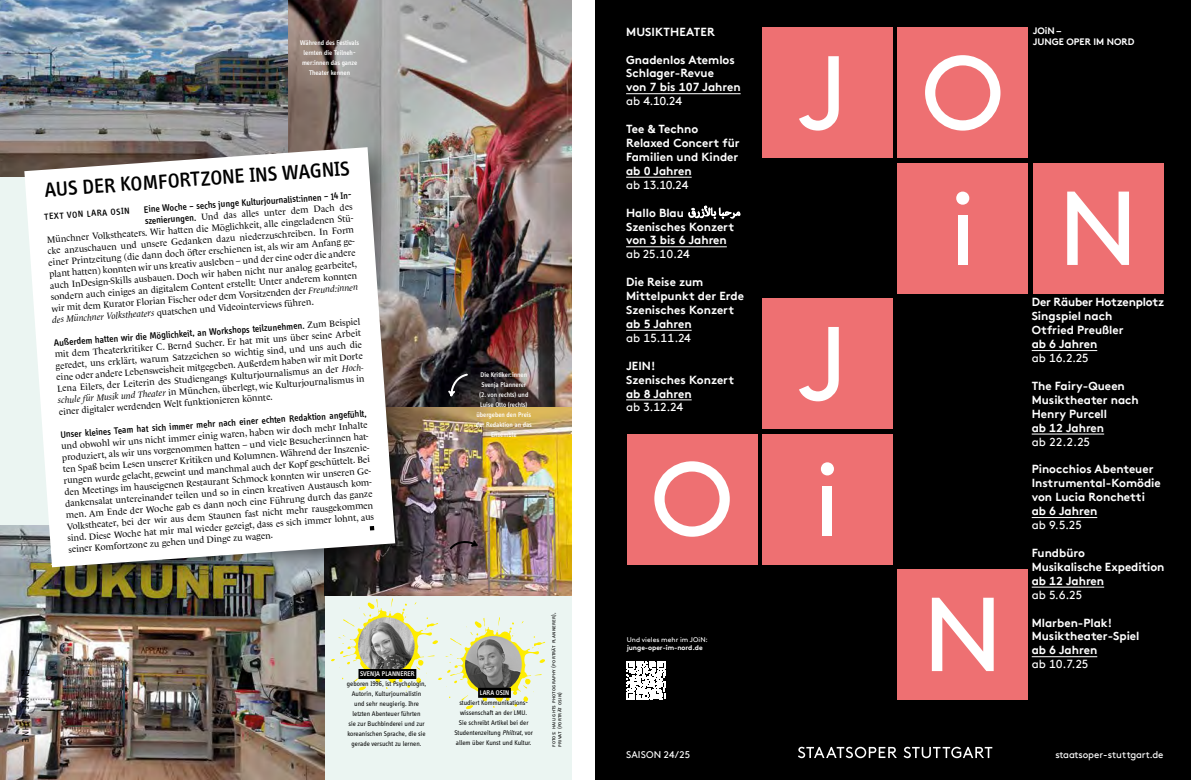
<style>
.page{position:relative;width:1191px;height:780px;background:#fff}
.page>*{position:absolute;margin:0;border:0;box-sizing:border-box;transform-origin:0 0}
.t1{font:500 21px "Info Display OT";color:#000}
.t2{font:700 11.7px/13.9px "Brown Pro TT";color:#fff}
.t3{font:11.7px "Brown Pro TT";color:#fff}
.t4{font:9.8px "Brown Pro TT";color:#fff}
.t5{font:500 9.7px "Info Display OT";color:#000}
.t6{font:700 9.4px/10.9px "Brown Pro TT";color:#fff}
.t7{font:9.2px/11.5px "Le Monde Livre Std";color:#000}
.t8{font:500 9.2px "Info Display OT";color:#000}
.t9{font:9.2px "Info Display OT";letter-spacing:.09em;color:#000}
.t10{font:7px/10px "Info Display OT";color:#000;text-align:center}
.t11{font:500 7px/10px "Info Display OT";color:#fff;text-align:center}
.t12{font:700 6.8px "Brown Pro TT";letter-spacing:-.005em;color:#fff}
.t13{font:6.8px "Brown Pro TT";letter-spacing:.01em;color:#fff}
.t14{font:6px/6px "Info Text Pro";letter-spacing:.02em;color:#000}
.s1{font-family:"Info Display OT";font-weight:500;font-size:9.7px}
.s2{font-style:italic}
.s3{font-family:"Le Monde Livre Std";font-weight:400;font-size:9.2px}
</style>
<div class="page">
<div style="left:0;top:0;width:572px;height:780px;background:#ebf5f2"></div>
<div style="left:595px;top:0;width:596px;height:780px;background:#000"></div>
<div style="left:762px;top:298px;width:131px;height:131px;background:#ee7072"></div>
<svg style="left:799px;top:327px;width:39px;height:74px"></svg>
<div style="left:897px;top:163px;width:131px;height:131px;background:#ee7072"></div>
<div style="left:957px;top:216px;width:10px;height:49px;background:#fff"></div>
<svg style="left:956px;top:191px;width:13px;height:14px"></svg>
<div style="left:1032px;top:163px;width:131px;height:131px;background:#ee7072"></div>
<svg style="left:1067px;top:191px;width:62px;height:74px"></svg>
<div style="left:626px;top:433px;width:131px;height:131px;background:#ee7072"></div>
<svg style="left:654px;top:461px;width:76px;height:75px"></svg>
<div style="left:762px;top:433px;width:131px;height:131px;background:#ee7072"></div>
<div style="left:822px;top:486px;width:10px;height:49px;background:#fff"></div>
<svg style="left:821px;top:462px;width:13px;height:13px"></svg>
<div style="left:897px;top:569px;width:131px;height:130px;background:#ee7072"></div>
<svg style="left:932px;top:597px;width:61px;height:74px"></svg>
<div style="left:762px;top:27px;width:131px;height:131px;background:#ee7072"></div>
<svg style="left:799px;top:56px;width:39px;height:75px"></svg>
<div style="left:897px;top:27px;width:131px;height:131px;background:#ee7072"></div>
<svg style="left:925px;top:55px;width:75px;height:76px"></svg>
<svg style="left:903px;top:746px;width:89px;height:12px"></svg>
<svg style="left:798px;top:746px;width:99px;height:12px"></svg>
<hr style="left:626px;top:93px;width:114px;height:1px;background:#fff">
<hr style="left:626px;top:177px;width:65px;height:1px;background:#fff">
<hr style="left:626px;top:246px;width:101px;height:1px;background:#fff">
<hr style="left:626px;top:330px;width:65px;height:1px;background:#fff">
<hr style="left:626px;top:399px;width:65px;height:1px;background:#fff">
<hr style="left:1031px;top:350px;width:66px;height:1px;background:#fff">
<hr style="left:1031px;top:433px;width:73px;height:1px;background:#fff">
<hr style="left:1031px;top:517px;width:66px;height:1px;background:#fff">
<hr style="left:1031px;top:586px;width:73px;height:1px;background:#fff">
<hr style="left:1031px;top:656px;width:66px;height:1px;background:#fff">
<svg style="left:688px;top:206px;width:52px;height:13px"></svg>
<svg style="left:626px;top:661px;width:39px;height:38px"></svg>
<img style="left:288px;top:0;width:284px;height:407px">
<img style="left:0;top:0;width:288px;height:177px">
<img style="left:0;top:526px;width:325px;height:254px">
<img style="left:400px;top:407px;width:172px;height:189px">
<div style="left:242px;top:136px;width:185px;height:427px;background:#000;opacity:.5"></div>
<div style="left:38px;top:462px;width:362px;height:136px;background:#000;opacity:.5"></div>
<svg style="left:24px;top:147px;width:371px;height:420px;background:#f0f0ef"></svg>
<svg style="left:448px;top:539px;width:35px;height:12px"></svg>
<svg style="left:331px;top:598px;width:214px;height:113px"></svg>
<img style="left:358px;top:617px;width:57px;height:57px;border-radius:28px">
<img style="left:465px;top:636px;width:57px;height:56px;border-radius:28px">
<div style="left:358px;top:669px;width:58px;height:10px;background:#000"></div>
<div style="left:478px;top:687px;width:33px;height:10px;background:#000"></div>
<svg style="left:51px;top:457px;width:336px;height:107px;background:#f0f1f1"></svg>
<svg style="left:446px;top:372px;width:23px;height:30px"></svg>
<p class="t11" style="left:300px;top:38px;width:60px">Während des Festivals lernten die Teilneh&shy;mer:innen das ganze<br>Theater kennen</p>
<h1 class="t1" style="left:44px;top:177px;width:308px;rotate:-4deg">AUS DER KOMFORTZONE INS WAGNIS</h1>
<p class="t5" style="left:144px;top:204px;width:209px;rotate:-4deg">Eine Woche – sechs junge Kulturjournalist:innen – 14 In-</p>
<p class="t7" style="left:46px;top:222px;width:311px;text-indent:99px;rotate:-4deg"><span class="s1">szenierungen.</span> Und das alles unter dem Dach des Münchner Volkstheaters. Wir hatten die Möglichkeit, alle eingeladenen Stü&shy;cke anzuschauen und unsere Gedanken dazu niederzuschreiben. In Form einer Printzeitung (die dann doch öfter erschienen ist, als wir am Anfang ge&shy;plant hatten) konnten wir uns kreativ ausleben – und der eine oder die andere auch InDesign-Skills ausbauen. Doch wir haben nicht nur analog gearbeitet, sondern auch einiges an digitalem Content erstellt: Unter anderem konnten wir mit dem Kurator Florian Fischer oder dem Vorsitzenden der <span class="s2">Freund:innen des Münchner Volkstheaters</span> quatschen und Videointerviews führen.</p>
<p class="t8" style="left:44px;top:211px;width:87px;rotate:-4deg">TEXT VON LARA OSIN</p>
<p class="t5" style="left:54px;top:337px;width:308px;rotate:-4deg">Außerdem hatten wir die Möglichkeit, an Workshops teilzunehmen. <span class="s3">Zum Beispiel</span></p>
<p class="t7" style="left:54px;top:348px;width:311px;rotate:-4deg">mit dem Theaterkritiker C. Bernd Sucher. Er hat mit uns über seine Arbeit geredet, uns erklärt, warum Satzzeichen so wichtig sind, und uns auch die eine oder andere Lebensweisheit mitgegeben. Außerdem haben wir mit Dorte Lena Eilers, der Leiterin des Studiengangs Kulturjournalismus an der <span class="s2">Hoch&shy;schule für Musik und Theater</span> in München, überlegt, wie Kulturjournalismus in einer digitaler werdenden Welt funktionieren könnte.</p>
<p class="t5" style="left:60px;top:429px;width:308px;rotate:-4deg">Unser kleines Team hat sich immer mehr nach einer echten Redaktion angefühlt,</p>
<p class="t7" style="left:61px;top:440px;width:311px;rotate:-4deg">und obwohl wir uns nicht immer einig waren, haben wir doch mehr Inhalte produziert, als wir uns vorgenommen hatten – und viele Besucher:innen hat&shy;ten Spaß beim Lesen unserer Kritiken und Kolumnen. Während der Inszenie&shy;rungen wurde gelacht, geweint und manchmal auch der Kopf geschüttelt. Bei den Meetings im hauseigenen Restaurant Schmock konnten wir unseren Ge&shy;dankensalat untereinander teilen und so in einen kreativen Austausch kom&shy;men. Am Ende der Woche gab es dann noch eine Führung durch das ganze Volkstheater, bei der wir aus dem Staunen fast nicht mehr rausgekommen sind. Diese Woche hat mir mal wieder gezeigt, dass es sich immer lohnt, aus seiner Komfortzone zu gehen und Dinge zu wagen.</p>
<p class="t11" style="left:476px;top:370px;width:58px">Die Kritiker:innen<br>Svenja Plannerer<br>(2. von rechts) und<br>Luise Otto (rechts) übergeben den Preis der Redaktion an das<br>Ensemble</p>
<p class="t8" style="left:21px;top:667px;width:10px">72</p>
<p class="t9" style="left:31px;top:683px;width:60px;rotate:90deg">JUNGE BÜHNE</p>
<p class="t11" style="left:360px;top:668px;width:56px">SVENJA PLANNERER</p>
<p class="t10" style="left:347px;top:678px;width:81px">geboren 1996, ist Psychologin,<br>Autorin, Kulturjournalistin und sehr neugierig. Ihre letzten Abenteuer führten<br>sie zur Buchbinderei und zur koreanischen Sprache, die sie gerade versucht zu lernen.</p>
<p class="t11" style="left:480px;top:687px;width:31px">LARA OSIN</p>
<p class="t10" style="left:454px;top:697px;width:80px">studiert Kommunikations&shy;wissenschaft an der LMU.<br>Sie schreibt Artikel bei der<br>Studentenzeitung <span class="s2">Philtrat</span>, vor allem über Kunst und Kultur.</p>
<p class="t14" style="left:550px;top:747px;width:136px;rotate:-90deg">Fotos: HaiLig hts Photog raphy (Porträt Plann erer), privat (Porträt Osin )</p>
<p class="t2" style="left:626px;top:23px;width:90px">MUSIKTHEATER</p>
<p class="t2" style="left:626px;top:51px;width:116px">Gnadenlos Atemlos<br>Schlager-Revue<br>von 7 bis 107 Jahren</p>
<p class="t3" style="left:626px;top:92px;width:57px">ab 4.10.24</p>
<p class="t2" style="left:626px;top:121px;width:115px">Tee &amp; Techno<br>Relaxed Concert für<br>Familien und Kinder ab 0 Jahren</p>
<p class="t3" style="left:626px;top:176px;width:64px">ab 13.10.24</p>
<p class="t2" style="left:626px;top:204px;width:110px">Hallo Blau<br>Szenisches Konzert von 3 bis 6 Jahren</p>
<p class="t3" style="left:626px;top:245px;width:65px">ab 25.10.24</p>
<p class="t2" style="left:626px;top:274px;width:119px">Die Reise zum<br>Mittelpunkt der Erde<br>Szenisches Konzert ab 5 Jahren</p>
<p class="t3" style="left:626px;top:329px;width:66px">ab 15.11.24</p>
<p class="t2" style="left:626px;top:357px;width:110px">JEIN!<br>Szenisches Konzert ab 8 Jahren</p>
<p class="t3" style="left:626px;top:398px;width:58px">ab 3.12.24</p>
<p class="t13" style="left:626px;top:634px;width:83px">Und vieles mehr im JOiN:</p>
<p class="t12" style="left:626px;top:642px;width:78px">junge-oper-im-nord.de</p>
<p class="t6" style="left:1032px;top:24px;width:103px">JOiN –<br>JUNGE OPER IM NORD</p>
<p class="t2" style="left:1031px;top:294px;width:134px">Der Räuber Hotzenplotz<br>Singspiel nach<br>Otfried Preußler<br>ab 6 Jahren</p>
<p class="t3" style="left:1031px;top:349px;width:58px">ab 16.2.25</p>
<p class="t2" style="left:1031px;top:377px;width:109px">The Fairy-Queen<br>Musiktheater nach<br>Henry Purcell<br>ab 12 Jahren</p>
<p class="t3" style="left:1031px;top:432px;width:60px">ab 22.2.25</p>
<p class="t2" style="left:1031px;top:461px;width:131px">Pinocchios Abenteuer<br>Instrumental-Komödie von Lucia Ronchetti ab 6 Jahren</p>
<p class="t3" style="left:1031px;top:516px;width:52px">ab 9.5.25</p>
<p class="t2" style="left:1031px;top:544px;width:134px">Fundbüro<br>Musikalische Expedition ab 12 Jahren</p>
<p class="t3" style="left:1031px;top:585px;width:52px">ab 5.6.25</p>
<p class="t2" style="left:1031px;top:614px;width:109px">Mlarben-Plak!<br>Musiktheater-Spiel ab 6 Jahren</p>
<p class="t3" style="left:1031px;top:655px;width:58px">ab 10.7.25</p>
<p class="t4" style="left:626px;top:747px;width:66px">SAISON 24/25</p>
<p class="t4" style="left:1055px;top:747px;width:110px">staatsoper-stuttgart.de</p>
</div>
